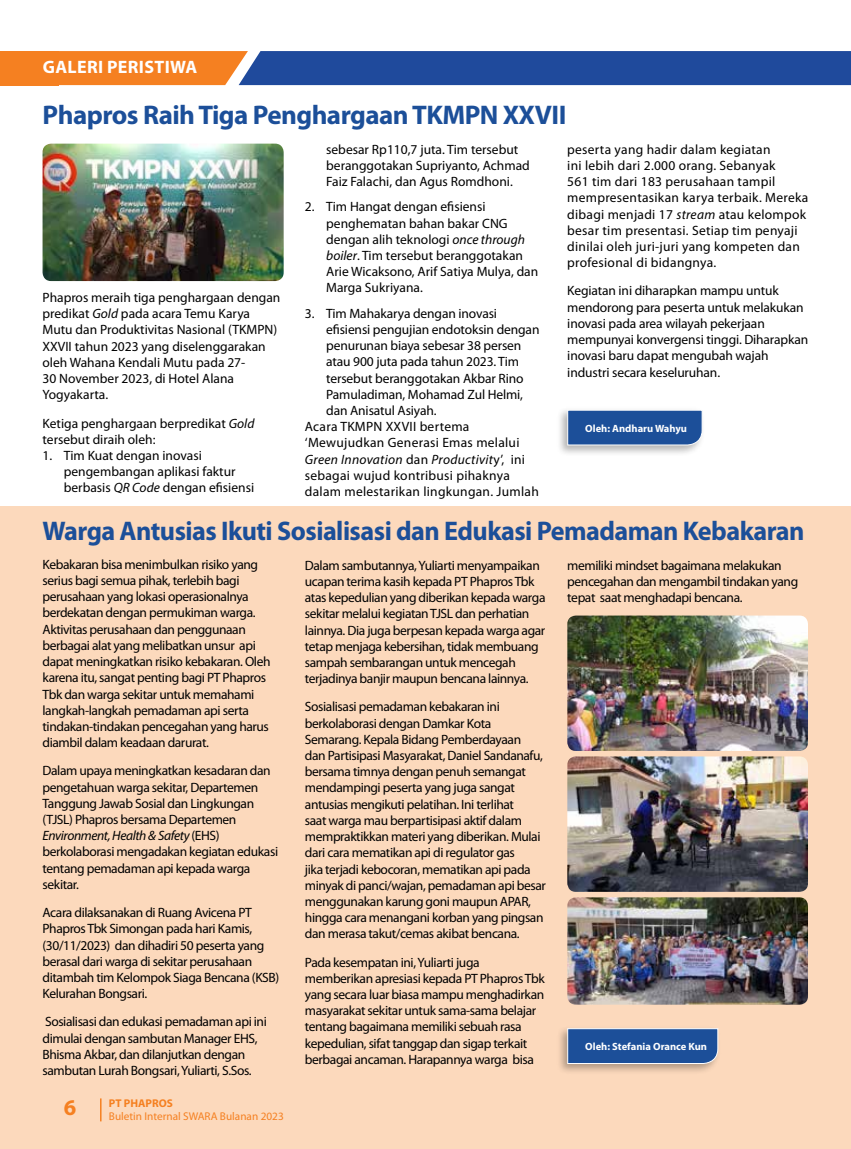
<style>
.page{position:relative;width:851px;height:1149px;background:#fff}
.page>*{position:absolute;margin:0;border:0;box-sizing:border-box;transform-origin:0 0}
.t1{font:700 27px "Myriad Pro";letter-spacing:-.02em;color:#1c4f99}
.t2{font:700 22.5px "Myriad Pro";color:#f58021}
.t3{font:700 18px "Myriad Pro";letter-spacing:.02em;color:#fff}
.t4{font:13.5px/16.2px "Myriad Pro";letter-spacing:-.03em;color:#000}
.t5{font:13.5px/16.2px "Myriad Pro";color:#000}
.t6{font:13.5px/16.2px "Myriad Pro";letter-spacing:-.01em;color:#000}
.t7{font:13.5px/16.2px "Myriad Pro";letter-spacing:.02em;color:#000}
.t8{font:italic 13.5px "Myriad Pro";letter-spacing:.02em;color:#000}
.t9{font:11.25px "Myriad Pro";color:#f58021}
.t10{font:700 11.25px "Myriad Pro";color:#f58021}
.t11{font:700 10.5px "Myriad Pro";color:#fff}
.s1{font-style:italic}
.s2{font-style:normal}
</style>
<div class="page">
<svg style="left:59px;top:51px;width:791px;height:34px;background:#535982"></svg>
<div style="left:0;top:51px;width:59px;height:34px;background:#f58021"></div>
<div style="left:0;top:506px;width:850px;height:642px;background:#fcd9bc"></div>
<svg style="left:100px;top:1098px;width:1px;height:22px"></svg>
<img style="left:567px;top:756px;width:240px;height:135px">
<img style="left:567px;top:615px;width:240px;height:135px">
<img style="left:567px;top:897px;width:240px;height:107px">
<img style="left:43px;top:144px;width:240px;height:137px">
<div style="left:556px;top:406px;width:149px;height:50px;background:#000;opacity:.3"></div>
<svg style="left:567px;top:409px;width:135px;height:36px;background:#2e5ca0"></svg>
<div style="left:556px;top:1024px;width:165px;height:50px;background:#000;opacity:.3"></div>
<svg style="left:567px;top:1027px;width:151px;height:36px;background:#2d5b9e"></svg>
<h3 class="t3" style="left:43px;top:55px;width:156px">GALERI PERISTIWA</h3>
<h1 class="t1" style="left:43px;top:98px;width:525px">Phapros Raih Tiga Penghargaan TKMPN XXVII</h1>
<p class="t5" style="left:43px;top:289px;width:239px">Phapros meraih tiga penghargaan dengan predikat <span class="s1">Gold</span> pada acara Temu Karya Mutu dan Produktivitas Nasional (TKMPN)<br>XXVII tahun 2023 yang diselenggarakan oleh Wahana Kendali Mutu pada 27-<br>30 November 2023, di Hotel Alana Yogyakarta.</p>
<p class="t5" style="left:43px;top:415px;width:213px">Ketiga penghargaan berpredikat <span class="s1">Gold </span>tersebut diraih oleh:</p>
<p class="t5" style="left:64px;top:447px;width:192px;text-indent:-21px">1. Tim Kuat dengan inovasi pengembangan aplikasi faktur berbasis <span class="s1">QR Code</span> dengan efisiensi</p>
<p class="t5" style="left:326px;top:141px;width:205px">sebesar Rp110,7 juta. Tim tersebut beranggotakan Supriyanto, Achmad<br>Faiz Falachi, dan Agus Romdhoni.</p>
<p class="t5" style="left:326px;top:199px;width:213px;text-indent:-21px">2. Tim Hangat dengan efisiensi penghematan bahan bakar CNG dengan alih teknologi <span class="s1">once through boiler</span>. Tim tersebut beranggotakan<br>Arie Wicaksono, Arif Satiya Mulya, dan<br>Marga Sukriyana.</p>
<p class="t6" style="left:305px;top:305px;width:194px">3. Tim Mahakarya dengan inovasi</p>
<p class="t6" style="left:326px;top:321px;width:215px">efisiensi pengujian endotoksin dengan</p>
<p class="t6" style="left:326px;top:337px;width:197px">penurunan biaya sebesar 38 persen</p>
<p class="t6" style="left:326px;top:354px;width:194px">atau 900 juta pada tahun 2023. Tim</p>
<p class="t6" style="left:326px;top:370px;width:199px">tersebut beranggotakan Akbar Rino</p>
<p class="t6" style="left:326px;top:386px;width:198px">Pamuladiman, Mohamad Zul Helmi,</p>
<p class="t6" style="left:326px;top:402px;width:112px">dan Anisatul Asiyah.</p>
<p class="t7" style="left:305px;top:418px;width:166px">Acara TKMPN XXVII bertema</p>
<p class="t7" style="left:305px;top:435px;width:216px">‘Mewujudkan Generasi Emas melalui</p>
<p class="t8" style="left:305px;top:450px;width:221px">Green Innovation <span class="s2">dan</span> Productivit<span class="s2">y’, ini</span></p>
<p class="t7" style="left:305px;top:467px;width:206px">sebagai wujud kontribusi pihaknya</p>
<p class="t7" style="left:305px;top:483px;width:235px">dalam melestarikan lingkungan. Jumlah</p>
<p class="t7" style="left:567px;top:141px;width:242px">peserta yang hadir dalam kegiatan<br>ini lebih dari 2.000 orang. Sebanyak<br>561 tim dari 183 perusahaan tampil mempresentasikan karya terbaik. Mereka dibagi menjadi 17 <span class="s1">stream</span> atau kelompok besar tim presentasi. Setiap tim penyaji dinilai oleh juri-juri yang kompeten dan profesional di bidangnya.</p>
<p class="t6" style="left:567px;top:283px;width:242px">Kegiatan ini diharapkan mampu untuk mendorong para peserta untuk melakukan inovasi pada area wilayah pekerjaan mempunyai konvergensi tinggi. Diharapkan inovasi baru dapat mengubah wajah industri secara keseluruhan.</p>
<p class="t11" style="left:585px;top:421px;width:103px">Oleh: Andharu Wahyu</p>
<h1 class="t1" style="left:43px;top:513px;width:763px">Warga Antusias Ikuti Sosialisasi dan Edukasi Pemadaman Kebakaran</h1>
<p class="t4" style="left:43px;top:556px;width:229px">Kebakaran bisa menimbulkan risiko yang serius bagi semua pihak, terlebih bagi perusahaan yang lokasi operasionalnya berdekatan dengan permukiman warga.<br>Aktivitas perusahaan dan penggunaan berbagai alat yang melibatkan unsur api dapat meningkatkan risiko kebakaran. Oleh karena itu, sangat penting bagi PT Phapros Tbk dan warga sekitar untuk memahami langkah-langkah pemadaman api serta tindakan-tindakan pencegahan yang harus diambil dalam keadaan darurat.</p>
<p class="t4" style="left:43px;top:762px;width:237px">Dalam upaya meningkatkan kesadaran dan pengetahuan warga sekitar, Departemen Tanggung Jawab Sosial dan Lingkungan (TJSL) Phapros bersama Departemen <span class="s1">Environment, Health &amp; Safety</span> (EHS) berkolaborasi mengadakan kegiatan edukasi tentang pemadaman api kepada warga sekitar.</p>
<p class="t4" style="left:43px;top:904px;width:238px">Acara dilaksanakan di Ruang Avicena PT Phapros Tbk Simongan pada hari Kamis, (30/11/2023) dan dihadiri 50 peserta yang berasal dari warga di sekitar perusahaan ditambah tim Kelompok Siaga Bencana (KSB)<br>Kelurahan Bongsari.</p>
<p class="t4" style="left:43px;top:1013px;width:226px">Sosialisasi dan edukasi pemadaman api ini dimulai dengan sambutan Manager EHS, Bhisma Akbar, dan dilanjutkan dengan sambutan Lurah Bongsari, Yuliarti, S.Sos.</p>
<h2 class="t2" style="left:64px;top:1092px;width:14px">6</h2>
<p class="t10" style="left:109px;top:1095px;width:65px">PT PHAPROS</p>
<p class="t9" style="left:109px;top:1110px;width:176px">Buletin Internal SWARA Bulanan 2023</p>
<p class="t4" style="left:305px;top:557px;width:242px">Dalam sambutannya, Yuliarti menyampaikan ucapan terima kasih kepada PT Phapros Tbk atas kepedulian yang diberikan kepada warga sekitar melalui kegiatan TJSL dan perhatian lainnya. Dia juga berpesan kepada warga agar tetap menjaga kebersihan, tidak membuang sampah sembarangan untuk mencegah terjadinya banjir maupun bencana lainnya.</p>
<p class="t4" style="left:305px;top:698px;width:242px">Sosialisasi pemadaman kebakaran ini berkolaborasi dengan Damkar Kota Semarang. Kepala Bidang Pemberdayaan<br>dan Partisipasi Masyarakat, Daniel Sandanafu, bersama timnya dengan penuh semangat mendampingi peserta yang juga sangat antusias mengikuti pelatihan. Ini terlihat<br>saat warga mau berpartisipasi aktif dalam mempraktikkan materi yang diberikan. Mulai dari cara mematikan api di regulator gas<br>jika terjadi kebocoran, mematikan api pada minyak di panci/wajan, pemadaman api besar menggunakan karung goni maupun APAR, hingga cara menangani korban yang pingsan dan merasa takut/cemas akibat bencana.</p>
<p class="t4" style="left:305px;top:953px;width:241px">Pada kesempatan ini, Yuliarti juga memberikan apresiasi kepada PT Phapros Tbk yang secara luar biasa mampu menghadirkan masyarakat sekitar untuk sama-sama belajar tentang bagaimana memiliki sebuah rasa kepedulian, sifat tanggap dan sigap terkait berbagai ancaman. Harapannya warga bisa</p>
<p class="t4" style="left:567px;top:557px;width:232px">memiliki mindset bagaimana melakukan pencegahan dan mengambil tindakan yang tepat saat menghadapi bencana.</p>
<p class="t11" style="left:585px;top:1039px;width:123px">Oleh: Stefania Orance Kun</p>
</div>
